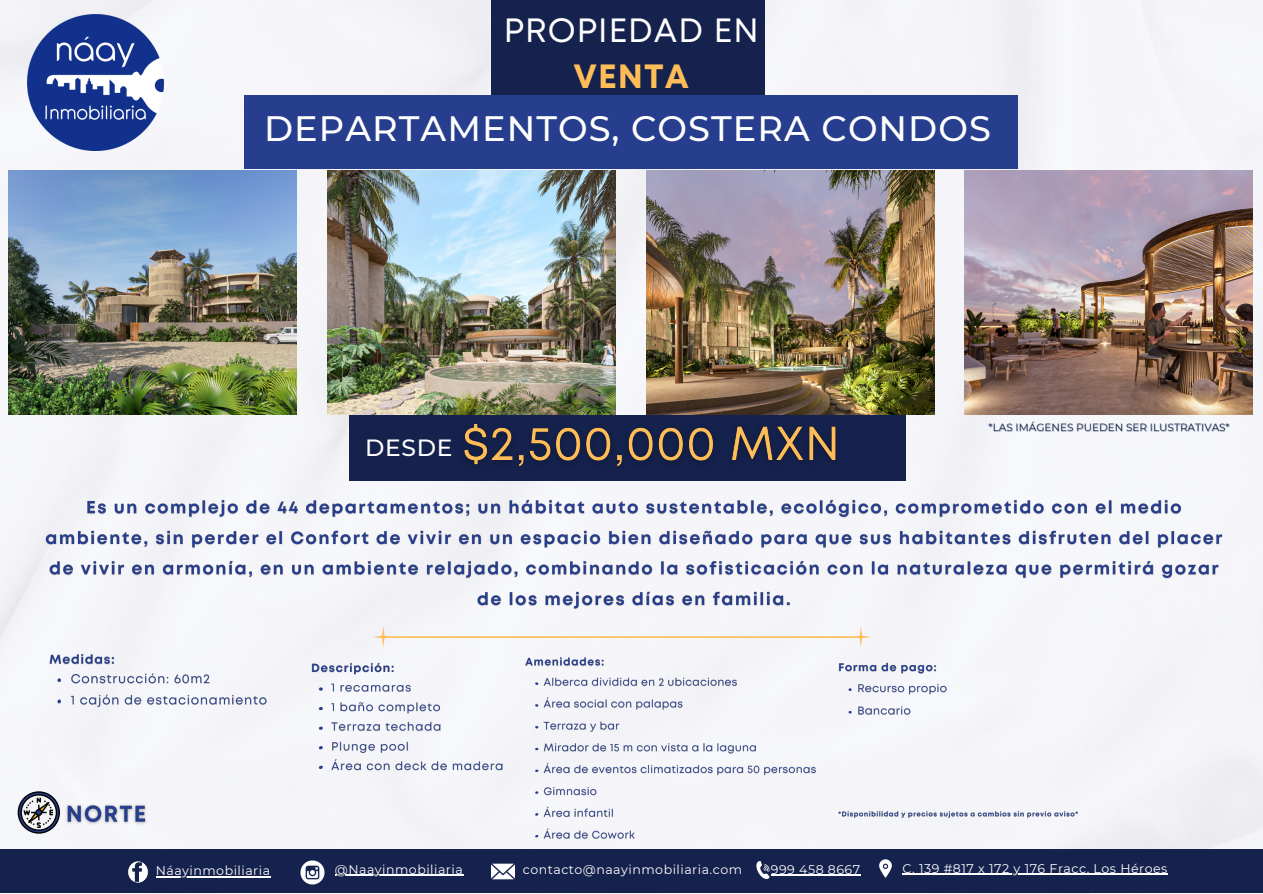
<style>
.page{position:relative;width:1263px;height:894px;background:#fff}
.page>*{position:absolute;margin:0;border:0;box-sizing:border-box;transform-origin:0 0}
.t1{font:500 35.25px "Montserrat";letter-spacing:.03em;color:#fff}
.t2{font:33.6px/45px "Mont";letter-spacing:.03em;color:#fff;text-align:center}
.t3{font:500 23.4px "Montserrat";letter-spacing:.03em;color:#fff}
.t4{font:12.6px "Montserrat";letter-spacing:.04em;color:#fff}
.t5{font:10.5px "Montserrat";color:#15224d}
.s1{font-weight:700;color:#ffbd59}
</style>
<div class="page">
<div style="left:0;top:0;width:1263px;height:893px;background:#f5f5f9"></div>
<img style="left:965px;top:170px;width:288px;height:244px">
<img style="left:9px;top:170px;width:288px;height:244px">
<img style="left:328px;top:170px;width:287px;height:244px">
<img style="left:646px;top:170px;width:288px;height:244px">
<div style="left:491px;top:0;width:273px;height:151px;background:#15224d"></div>
<div style="left:349px;top:415px;width:186px;height:65px;background:#15224d"></div>
<div style="left:720px;top:415px;width:186px;height:65px;background:#15224d"></div>
<div style="left:0;top:849px;width:1263px;height:44px;background:#15224d"></div>
<svg style="left:373px;top:626px;width:498px;height:21px"></svg>
<img style="left:28px;top:14px;width:136px;height:137px">
<img style="left:756px;top:861px;width:14px;height:17px">
<img style="left:491px;top:863px;width:24px;height:17px">
<img style="left:879px;top:859px;width:13px;height:19px">
<img style="left:300px;top:860px;width:25px;height:25px">
<img style="left:129px;top:861px;width:19px;height:20px">
<hr style="left:156px;top:875px;width:115px;height:1px;background:#fff">
<hr style="left:335px;top:874px;width:128px;height:1px;background:#fff">
<hr style="left:903px;top:873px;width:265px;height:1px;background:#fff">
<hr style="left:771px;top:874px;width:90px;height:1px;background:#fff">
<div style="left:244px;top:96px;width:774px;height:73px;background:#263e8d"></div>
<svg style="left:18px;top:791px;width:42px;height:42px"></svg>
<img style="left:453px;top:413px;width:401px;height:67px">
<img style="left:838px;top:662px;width:240px;height:156px">
<img style="left:49px;top:654px;width:218px;height:53px">
<img style="left:66px;top:805px;width:80px;height:19px">
<img style="left:45px;top:499px;width:1178px;height:110px">
<img style="left:525px;top:657px;width:291px;height:182px">
<img style="left:311px;top:662px;width:192px;height:109px">
<p class="t2" style="left:504px;top:11px;width:256px">PROPIEDAD EN<br><span class="s1">VENTA</span></p>
<p class="t1" style="left:264px;top:106px;width:728px">DEPARTAMENTOS, COSTERA CONDOS</p>
<p class="t3" style="left:365px;top:433px;width:89px">DESDE</p>
<p class="t5" style="left:989px;top:421px;width:243px">*LAS IMÁGENES PUEDEN SER ILUSTRATIVAS*</p>
<p class="t4" style="left:156px;top:862px;width:116px">Náayinmobiliaria</p>
<p class="t4" style="left:335px;top:861px;width:129px">@Naayinmobiliaria</p>
<p class="t4" style="left:523px;top:861px;width:221px">contacto@naayinmobiliaria.com</p>
<p class="t4" style="left:771px;top:861px;width:91px">999 458 8667</p>
<p class="t4" style="left:903px;top:860px;width:266px">C. 139 #817 x 172 y 176 Fracc. Los Héroes</p>
</div>
